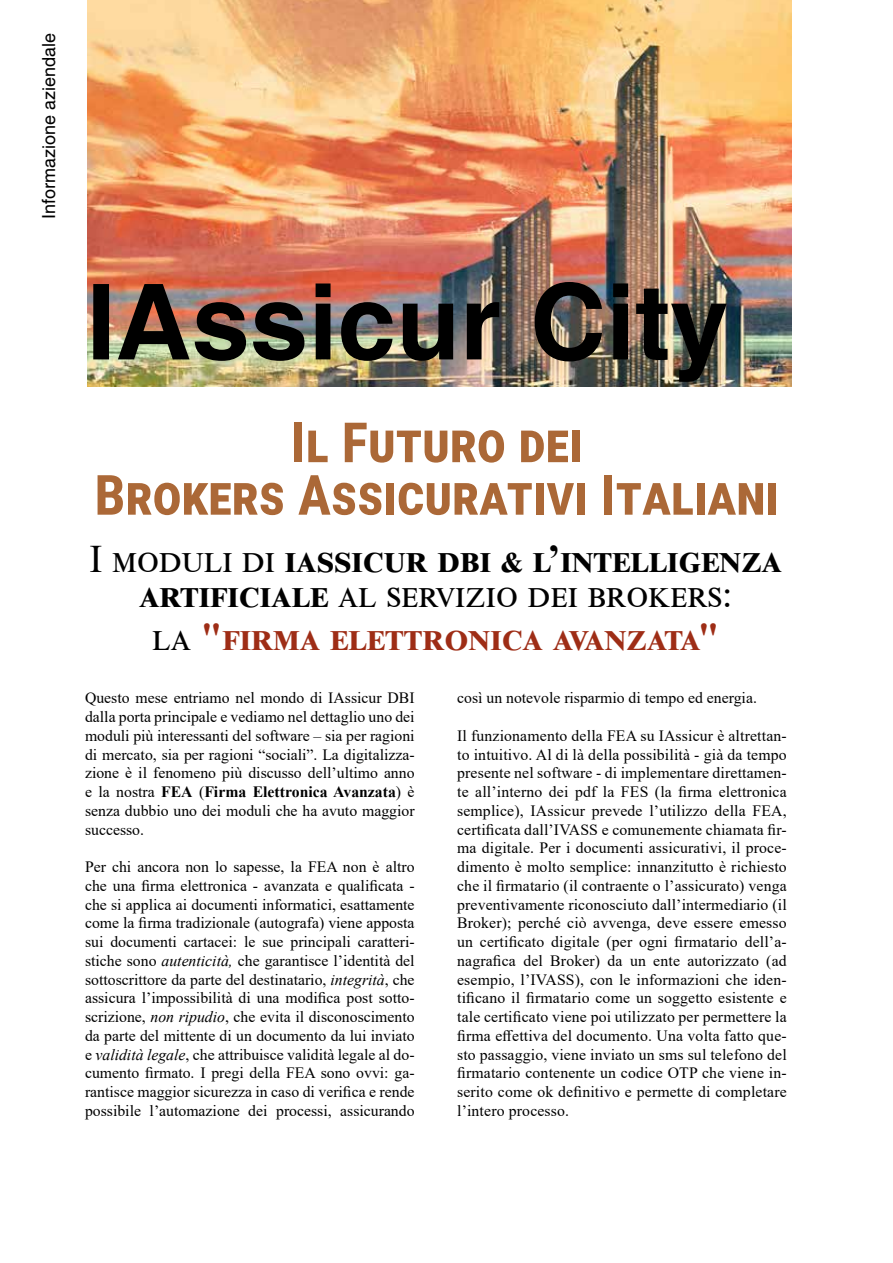
<style>
.page{position:relative;width:893px;height:1263px;background:#fff}
.page>*{position:absolute;margin:0;border:0;box-sizing:border-box;transform-origin:0 0}
.t1{font:700 105px "Helvetica";color:#000}
.t2{font:700 55.5px/52.5px "Roboto Condensed";color:#ab6837;text-align:center}
.t3{font:700 39px/34.5px "Times New Roman";color:#000;text-align:center}
.t4{font:700 39px "Times New Roman";color:#9e2d16}
.t5{font:18px "Helvetica";color:#000}
.t6{font:15.75px/18.8px "Times New Roman";color:#000;text-align:justify}
.s1{font-weight:400}
.s2{font-weight:400;color:#000}
.s3{font-weight:700}
.s4{font-style:italic}
</style>
<div class="page">
<img style="left:87px;top:0;width:705px;height:387px">
<p class="t5" style="left:38px;top:219px;width:188px;rotate:-90deg">Informazione aziendale</p>
<h1 class="t1" style="left:87px;top:258px;width:643px">IAssicur City</h1>
<h2 class="t2" style="left:94px;top:414px;width:686px">Il Futuro dei<br>Brokers Assicurativi Italiani</h2>
<h3 class="t3" style="left:90px;top:541px;width:694px"><span class="s1">I moduli di</span> iassicur dbi &amp; l’intelligenza artificiale <span class="s1">al servizio dei brokers:</span></h3>
<h3 class="t4" style="left:152px;top:609px;width:569px"><span class="s2">la</span> "firma elettronica avanzata"</h3>
<p class="t6" style="left:85px;top:688px;width:331px">Questo mese entriamo nel mondo di IAssicur DBI dalla porta principale e vediamo nel dettaglio uno dei moduli più interessanti del software – sia per ragioni di mercato, sia per ragioni “sociali”. La digitalizza&shy;zione è il fenomeno più discusso dell’ultimo anno e la nostra <span class="s3">FEA</span> (<span class="s3">Firma Elettronica Avanzata</span>) è senza dubbio uno dei moduli che ha avuto maggior successo.</p>
<p class="t6" style="left:85px;top:857px;width:331px">Per chi ancora non lo sapesse, la FEA non è altro che una firma elettronica - avanzata e qualificata - che si applica ai documenti informatici, esattamente come la firma tradizionale (autografa) viene apposta sui documenti cartacei: le sue principali caratteri&shy;stiche sono <span class="s4">autenticità,</span> che garantisce l’identità del sottoscrittore da parte del destinatario, <span class="s4">integrità</span>, che assicura l’impossibilità di una modifica post sotto&shy;scrizione, <span class="s4">non ripudio</span>, che evita il disconoscimento da parte del mittente di un documento da lui inviato e <span class="s4">validità legale</span>, che attribuisce validità legale al do&shy;cumento firmato. I pregi della FEA sono ovvi: ga&shy;rantisce maggior sicurezza in caso di verifica e rende possibile l’automazione dei processi, assicurando</p>
<p class="t6" style="left:457px;top:688px;width:301px">così un notevole risparmio di tempo ed energia.</p>
<p class="t6" style="left:457px;top:726px;width:331px">Il funzionamento della FEA su IAssicur è altrettan&shy;to intuitivo. Al di là della possibilità - già da tempo presente nel software - di implementare direttamen&shy;te all’interno dei pdf la FES (la firma elettronica semplice), IAssicur prevede l’utilizzo della FEA, certificata dall’IVASS e comunemente chiamata fir&shy;ma digitale. Per i documenti assicurativi, il proce&shy;dimento è molto semplice: innanzitutto è richiesto che il firmatario (il contraente o l’assicurato) venga preventivamente riconosciuto dall’intermediario (il Broker); perché ciò avvenga, deve essere emesso un certificato digitale (per ogni firmatario dell’a&shy;nagrafica del Broker) da un ente autorizzato (ad esempio, l’IVASS), con le informazioni che iden&shy;tificano il firmatario come un soggetto esistente e tale certificato viene poi utilizzato per permettere la firma effettiva del documento. Una volta fatto que&shy;sto passaggio, viene inviato un sms sul telefono del firmatario contenente un codice OTP che viene in&shy;serito come ok definitivo e permette di completare l’intero processo.</p>
</div>
